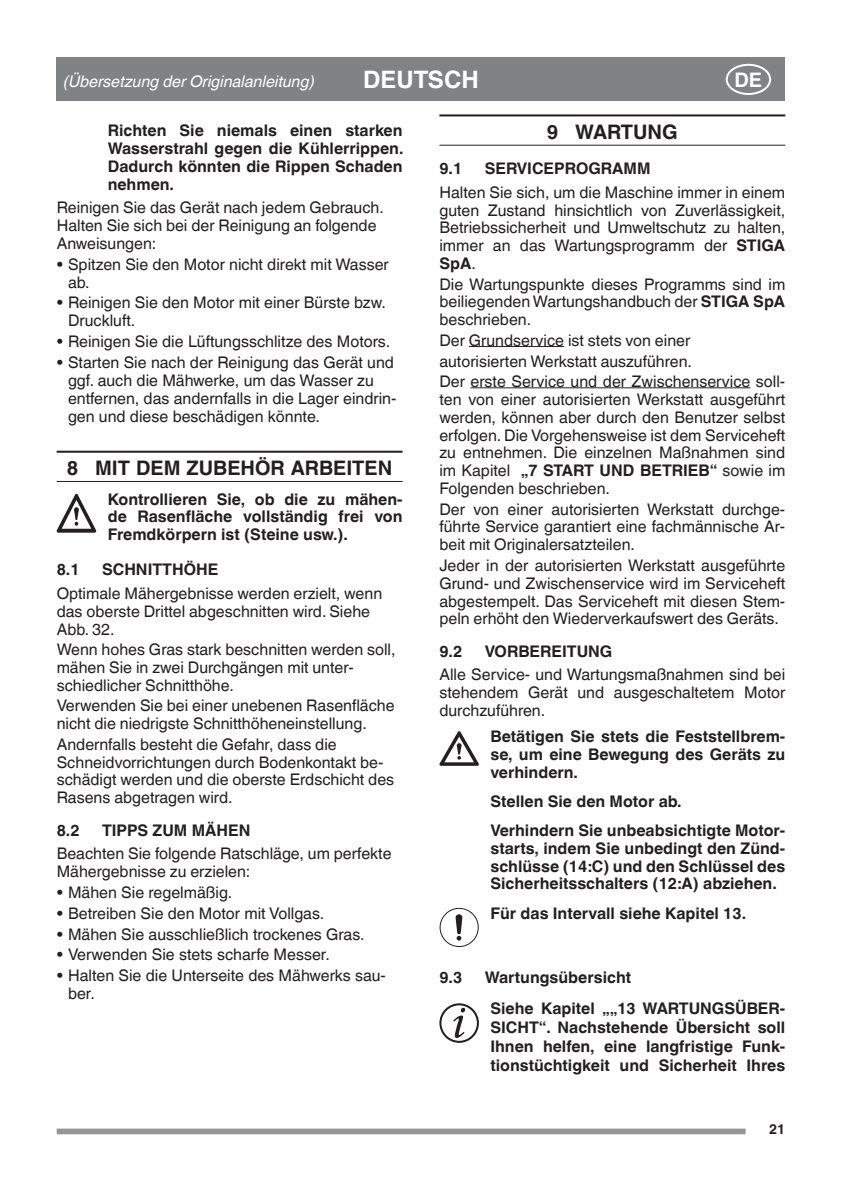
<style>
.page{position:relative;width:842px;height:1191px;background:#fff}
.page>*{position:absolute;margin:0;border:0;box-sizing:border-box;transform-origin:0 0}
.t1{font:700 24px "Helvetica World";color:#fff}
.t2{font:700 20px "Helvetica World";color:#231f20}
.t3{font:700 20px "Helvetica World";color:#fff}
.t4{font:16px/17.8px "Helvetica World";color:#231f20}
.t5{font:700 16px/17.8px "Helvetica World";color:#231f20;text-align:justify}
.t6{font:italic 16px "Helvetica World";color:#fff}
.t7{font:700 14px "Helvetica World";color:#231f20}
.s1{font-weight:700}
</style>
<div class="page">
<div style="left:57px;top:58px;width:728px;height:43px;background:#808285"></div>
<div style="left:57px;top:1128px;width:689px;height:6px;background:#939598"></div>
<div style="left:726px;top:64px;width:45px;height:31px;border:2px solid #fff;border-radius:50%"></div>
<hr style="left:57px;top:451px;width:346px;height:2px;background:#231f20">
<hr style="left:57px;top:481px;width:346px;height:1px;background:#231f20">
<svg style="left:57px;top:494px;width:39px;height:38px"></svg>
<hr style="left:439px;top:114px;width:346px;height:2px;background:#231f20">
<hr style="left:439px;top:145px;width:346px;height:1px;background:#231f20">
<hr style="left:469px;top:346px;width:95px;height:1px;background:#231f20">
<hr style="left:471px;top:387px;width:279px;height:1px;background:#231f20">
<svg style="left:439px;top:731px;width:40px;height:35px"></svg>
<div style="left:440px;top:908px;width:39px;height:39px;border:1px solid #231f20;border-radius:50%"></div>
<svg style="left:456px;top:914px;width:6px;height:26px"></svg>
<div style="left:439px;top:1003px;width:40px;height:39px;border:2px solid #231f20;border-radius:50%"></div>
<svg style="left:453px;top:1007px;width:12px;height:31px"></svg>
<p class="t6" style="left:63px;top:72px;width:253px">(Übersetzung der Originalanleitung)</p>
<h1 class="t1" style="left:363px;top:66px;width:117px">DEUTSCH</h1>
<p class="t3" style="left:734px;top:68px;width:29px">DE</p>
<p class="t5" style="left:108px;top:122px;width:296px">Richten Sie niemals einen starken Wasserstrahl gegen die Kühlerrippen.<br>Dadurch könnten die Rippen Schaden nehmen.</p>
<p class="t4" style="left:57px;top:199px;width:329px">Reinigen Sie das Gerät nach jedem Gebrauch.<br>Halten Sie sich bei der Reinigung an folgende<br>Anweisungen:</p>
<p class="t4" style="left:68px;top:255px;width:322px;text-indent:-11px">• Spitzen Sie den Motor nicht direkt mit Wasser ab.</p>
<p class="t4" style="left:68px;top:294px;width:319px;text-indent:-11px">• Reinigen Sie den Motor mit einer Bürste bzw.<br>Druckluft.</p>
<p class="t4" style="left:57px;top:333px;width:335px">• Reinigen Sie die Lüftungsschlitze des Motors.</p>
<p class="t4" style="left:68px;top:353px;width:330px;text-indent:-11px">• Starten Sie nach der Reinigung das Gerät und ggf. auch die Mähwerke, um das Wasser zu entfernen, das andernfalls in die Lager eindrin&shy;gen und diese beschädigen könnte.</p>
<p class="t2" style="left:67px;top:457px;width:327px">8 MIT DEM ZUBEHÖR ARBEITEN</p>
<p class="t5" style="left:108px;top:490px;width:296px">Kontrollieren Sie, ob die zu mähen&shy;de Rasenfläche vollständig frei von Fremdkörpern ist (Steine usw.).</p>
<p class="t5" style="left:57px;top:561px;width:24px">8.1</p>
<p class="t5" style="left:102px;top:561px;width:118px">SCHNITTHÖHE</p>
<p class="t4" style="left:57px;top:584px;width:327px">Optimale Mähergebnisse werden erzielt, wenn das oberste Drittel abgeschnitten wird. Siehe<br>Abb. 32.</p>
<p class="t4" style="left:57px;top:641px;width:340px">Wenn hohes Gras stark beschnitten werden soll, mähen Sie in zwei Durchgängen mit unter&shy;schiedlicher Schnitthöhe.</p>
<p class="t4" style="left:57px;top:697px;width:339px">Verwenden Sie bei einer unebenen Rasenfläche nicht die niedrigste Schnitthöheneinstellung.</p>
<p class="t4" style="left:57px;top:735px;width:339px">Andernfalls besteht die Gefahr, dass die Schneidvorrichtungen durch Bodenkontakt be&shy;schädigt werden und die oberste Erdschicht des Rasens abgetragen wird.</p>
<p class="t5" style="left:57px;top:821px;width:24px">8.2</p>
<p class="t5" style="left:102px;top:821px;width:150px">TIPPS ZUM MÄHEN</p>
<p class="t4" style="left:57px;top:844px;width:336px">Beachten Sie folgende Ratschläge, um perfekte<br>Mähergebnisse zu erzielen:</p>
<p class="t4" style="left:57px;top:883px;width:177px">• Mähen Sie regelmäßig.</p>
<p class="t4" style="left:57px;top:904px;width:269px">• Betreiben Sie den Motor mit Vollgas.</p>
<p class="t4" style="left:57px;top:925px;width:309px">• Mähen Sie ausschließlich trockenes Gras.</p>
<p class="t4" style="left:57px;top:946px;width:275px">• Verwenden Sie stets scharfe Messer.</p>
<p class="t4" style="left:68px;top:966px;width:319px;text-indent:-11px">• Halten Sie die Unterseite des Mähwerks sau&shy;ber.</p>
<p class="t2" style="left:547px;top:120px;width:132px">9 WARTUNG</p>
<p class="t5" style="left:439px;top:160px;width:24px">9.1</p>
<p class="t5" style="left:485px;top:160px;width:167px">SERVICEPROGRAMM</p>
<p class="t4" style="left:439px;top:183px;width:347px;text-align:justify">Halten Sie sich, um die Maschine immer in einem guten Zustand hinsichtlich von Zuverlässigkeit, Betriebssicherheit und Umweltschutz zu halten, immer an das Wartungsprogramm der <span class="s1">STIGA SpA</span>.</p>
<p class="t4" style="left:439px;top:275px;width:347px;text-align:justify">Die Wartungspunkte dieses Programms sind im beiliegenden Wartungshandbuch der <span class="s1">STIGA SpA </span>beschrieben.</p>
<p class="t4" style="left:439px;top:330px;width:347px;line-height:20.6px">Der Grundservice ist stets von einer<br>autorisierten Werkstatt auszuführen.<br>Der erste Service und der Zwischenservice soll-</p>
<p class="t4" style="left:439px;top:390px;width:347px;text-align:justify">ten von einer autorisierten Werkstatt ausgeführt werden, können aber durch den Benutzer selbst erfolgen. Die Vorgehensweise ist dem Serviceheft zu entnehmen. Die einzelnen Maßnahmen sind im Kapitel <span class="s1">„7 START UND BETRIEB“</span> sowie im Folgenden beschrieben.</p>
<p class="t4" style="left:439px;top:500px;width:347px;text-align:justify">Der von einer autorisierten Werkstatt durchge&shy;führte Service garantiert eine fachmännische Ar&shy;beit mit Originalersatzteilen.</p>
<p class="t4" style="left:439px;top:556px;width:347px;text-align:justify">Jeder in der autorisierten Werkstatt ausgeführte Grund- und Zwischenservice wird im Serviceheft abgestempelt. Das Serviceheft mit diesen Stem&shy;peln erhöht den Wiederverkaufswert des Geräts.</p>
<p class="t5" style="left:439px;top:642px;width:24px">9.2</p>
<p class="t5" style="left:485px;top:642px;width:129px">VORBEREITUNG</p>
<p class="t4" style="left:439px;top:665px;width:347px;text-align:justify">Alle Service- und Wartungsmaßnahmen sind bei stehendem Gerät und ausgeschaltetem Motor durchzuführen.</p>
<p class="t5" style="left:490px;top:727px;width:296px">Betätigen Sie stets die Feststellbrem&shy;se, um eine Bewegung des Geräts zu verhindern.</p>
<p class="t5" style="left:490px;top:787px;width:296px;line-height:29.2px">Stellen Sie den Motor ab.<br>Verhindern Sie unbeabsichtigte Motor-</p>
<p class="t5" style="left:490px;top:839px;width:296px">starts, indem Sie unbedingt den Zünd&shy;schlüsse (14:C) und den Schlüssel des Sicherheitsschalters (12:A) abziehen.</p>
<p class="t5" style="left:490px;top:904px;width:255px">Für das Intervall siehe Kapitel 13.</p>
<p class="t5" style="left:439px;top:968px;width:24px">9.3</p>
<p class="t5" style="left:490px;top:962px;width:296px;line-height:30.6px;text-indent:-6px">Wartungsübersicht<br>Siehe Kapitel „„13 WARTUNGSÜBER-</p>
<p class="t5" style="left:490px;top:1017px;width:296px;line-height:19.2px">SICHT“. Nachstehende Übersicht soll Ihnen helfen, eine langfristige Funk&shy;tionstüchtigkeit und Sicherheit Ihres</p>
<p class="t7" style="left:769px;top:1121px;width:18px">21</p>
</div>
